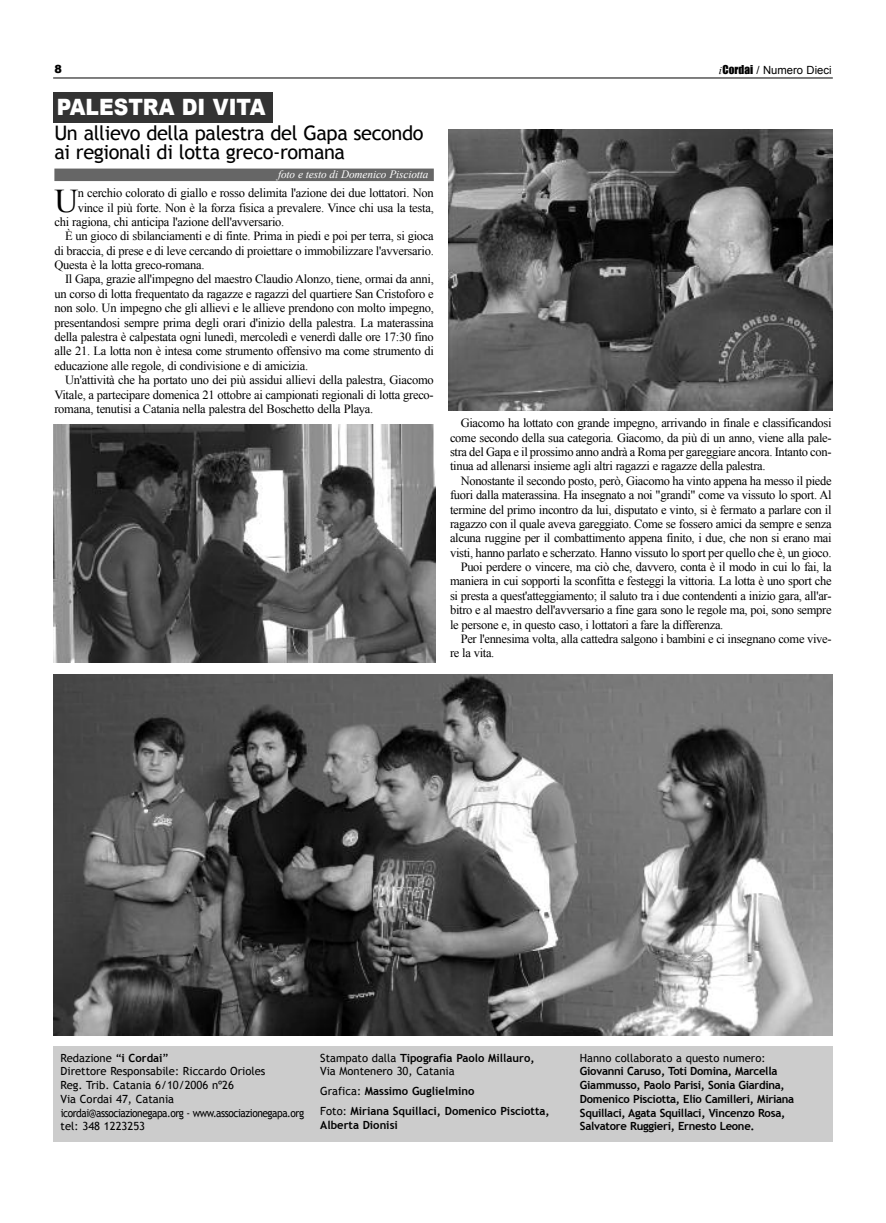
<style>
.page{position:relative;width:886px;height:1223px;background:#fff}
.page>*{position:absolute;margin:0;border:0;box-sizing:border-box;transform-origin:0 0}
.t1{font:33.25px "Times New Roman";color:#000}
.t2{font:900 22.5px "Arial";color:#fff;scale:.9 1}
.t3{font:20px/18.8px "Trebuchet MS";letter-spacing:-.02em;color:#000}
.t4{font:12.5px/14.4px "Times New Roman";letter-spacing:-.02em;color:#000;text-align:justify}
.t5{font:11.25px/13.8px "Trebuchet MS";color:#000}
.t6{font:700 11.25px/13.8px "Trebuchet MS";letter-spacing:-.025em;color:#000}
.t7{font:700 11.25px/20px "Trebuchet MS";color:#000}
.t8{font:italic 11.25px "Times New Roman";letter-spacing:-.01em;color:#fff}
.t9{font:11.25px "Arial";color:#000}
.t10{font:900 11.25px "Arial";color:#000}
.s1{font-family:"Times New Roman";font-style:italic}
.s2{font-family:"Impact"}
.s3{font-weight:700}
.s4{font-weight:400}
</style>
<div class="page">
<hr style="left:53px;top:1141px;width:780px;height:1px;background:#000">
<hr style="left:53px;top:78px;width:780px;height:1px;background:#000">
<div style="left:53px;top:1045px;width:780px;height:96px;background:#ccc"></div>
<div style="left:54px;top:168px;width:380px;height:13px;background:#666"></div>
<div style="left:53px;top:92px;width:219px;height:30px;background:#333"></div>
<img style="left:449px;top:129px;width:384px;height:281px">
<img style="left:53px;top:424px;width:382px;height:238px">
<img style="left:53px;top:674px;width:780px;height:361px">
<p class="t10" style="left:54px;top:61px;width:9px">8</p>
<p class="t9" style="left:719px;top:64px;width:114px"><span class="s1">i</span><span class="s2">Cordai</span> / Numero Dieci</p>
<h2 class="t2" style="left:57px;top:90px;width:233px">PALESTRA DI VITA</h2>
<h3 class="t3" style="left:54px;top:123px;width:371px">Un allievo della palestra del Gapa secondo ai regionali di lotta greco-romana</h3>
<p class="t8" style="left:278px;top:168px;width:152px">foto e testo di Domenico Pisciotta</p>
<h1 class="t1" style="left:54px;top:182px;width:25px">U</h1>
<p class="t4" style="left:78px;top:186px;width:358px">n cerchio colorato di giallo e rosso delimita l'azione dei due lottatori. Non</p>
<p class="t4" style="left:78px;top:200px;width:358px">vince il più forte. Non è la forza fisica a prevalere. Vince chi usa la testa,</p>
<p class="t4" style="left:54px;top:214px;width:231px">chi ragiona, chi anticipa l'azione dell'avversario.</p>
<p class="t4" style="left:65px;top:229px;width:370px">È un gioco di sbilanciamenti e di finte. Prima in piedi e poi per terra, si gioca</p>
<p class="t4" style="left:54px;top:243px;width:381px">di braccia, di prese e di leve cercando di proiettare o immobilizzare l'avversario.</p>
<p class="t4" style="left:54px;top:258px;width:152px">Questa è la lotta greco-romana.</p>
<p class="t4" style="left:65px;top:272px;width:370px">Il Gapa, grazie all'impegno del maestro Claudio Alonzo, tiene, ormai da anni,</p>
<p class="t4" style="left:54px;top:286px;width:381px">un corso di lotta frequentato da ragazze e ragazzi del quartiere San Cristoforo e</p>
<p class="t4" style="left:54px;top:301px;width:381px">non solo. Un impegno che gli allievi e le allieve prendono con molto impegno,</p>
<p class="t4" style="left:54px;top:315px;width:381px">presentandosi sempre prima degli orari d'inizio della palestra. La materassina</p>
<p class="t4" style="left:54px;top:329px;width:381px">della palestra è calpestata ogni lunedì, mercoledì e venerdì dalle ore 17:30 fino</p>
<p class="t4" style="left:54px;top:344px;width:381px">alle 21. La lotta non è intesa come strumento offensivo ma come strumento di</p>
<p class="t4" style="left:54px;top:358px;width:255px">educazione alle regole, di condivisione e di amicizia.</p>
<p class="t4" style="left:65px;top:373px;width:370px">Un'attività che ha portato uno dei più assidui allievi della palestra, Giacomo</p>
<p class="t4" style="left:54px;top:387px;width:381px">Vitale, a partecipare domenica 21 ottobre ai campionati regionali di lotta greco-</p>
<p class="t4" style="left:54px;top:401px;width:320px">romana, tenutisi a Catania nella palestra del Boschetto della Playa.</p>
<p class="t4" style="left:450px;top:416px;width:383px;text-indent:11px">Giacomo ha lottato con grande impegno, arrivando in finale e classificandosi come secondo della sua categoria. Giacomo, da più di un anno, viene alla pale&shy;stra del Gapa e il prossimo anno andrà a Roma per gareggiare ancora. Intanto con&shy;tinua ad allenarsi insieme agli altri ragazzi e ragazze della palestra.</p>
<p class="t4" style="left:461px;top:473px;width:372px">Nonostante il secondo posto, però, Giacomo ha vinto appena ha messo il piede</p>
<p class="t4" style="left:450px;top:488px;width:383px">fuori dalla materassina. Ha insegnato a noi "grandi" come va vissuto lo sport. Al</p>
<p class="t4" style="left:450px;top:502px;width:383px">termine del primo incontro da lui, disputato e vinto, si è fermato a parlare con il</p>
<p class="t4" style="left:450px;top:516px;width:383px">ragazzo con il quale aveva gareggiato. Come se fossero amici da sempre e senza</p>
<p class="t4" style="left:450px;top:531px;width:383px">alcuna ruggine per il combattimento appena finito, i due, che non si erano mai</p>
<p class="t4" style="left:450px;top:545px;width:383px">visti, hanno parlato e scherzato. Hanno vissuto lo sport per quello che è, un gioco.</p>
<p class="t4" style="left:461px;top:559px;width:372px">Puoi perdere o vincere, ma ciò che, davvero, conta è il modo in cui lo fai, la</p>
<p class="t4" style="left:450px;top:574px;width:383px">maniera in cui sopporti la sconfitta e festeggi la vittoria. La lotta è uno sport che</p>
<p class="t4" style="left:450px;top:588px;width:383px">si presta a quest'atteggiamento; il saluto tra i due contendenti a inizio gara, all'ar-</p>
<p class="t4" style="left:450px;top:603px;width:383px">bitro e al maestro dell'avversario a fine gara sono le regole ma, poi, sono sempre</p>
<p class="t4" style="left:450px;top:617px;width:275px">le persone e, in questo caso, i lottatori a fare la differenza.</p>
<p class="t4" style="left:461px;top:631px;width:372px">Per l'ennesima volta, alla cattedra salgono i bambini e ci insegnano come vive-</p>
<p class="t4" style="left:450px;top:646px;width:46px">re la vita.</p>
<p class="t5" style="left:61px;top:1050px;width:245px">Redazione “<span class="s3">i Cordai</span>”<br>Direttore Responsabile: Riccardo Orioles<br>Reg. Trib. Catania 6/10/2006 nº26<br>Via Cordai 47, Catania<br>icordai@associazionegapa.org - www.associazionegapa.org tel: 348 1223253</p>
<p class="t5" style="left:320px;top:1050px;width:216px">Stampato dalla <span class="s3">Tipografia Paolo Millauro,<br></span>Via Montenero 30, Catania</p>
<p class="t7" style="left:320px;top:1081px;width:231px"><span class="s4">Grafica:</span> Massimo Guglielmino<br><span class="s4">Foto:</span> Miriana Squillaci, Domenico Pisciotta,</p>
<p class="t7" style="left:320px;top:1115px;width:79px">Alberta Dionisi</p>
<p class="t5" style="left:580px;top:1050px;width:187px">Hanno collaborato a questo numero:</p>
<p class="t6" style="left:580px;top:1064px;width:216px">Giovanni Caruso, Toti Domina, Marcella Giammusso, Paolo Parisi, Sonia Giardina, Domenico Pisciotta, Elio Camilleri, Miriana Squillaci, Agata Squillaci, Vincenzo Rosa, Salvatore Ruggieri, Ernesto Leone.</p>
</div>
